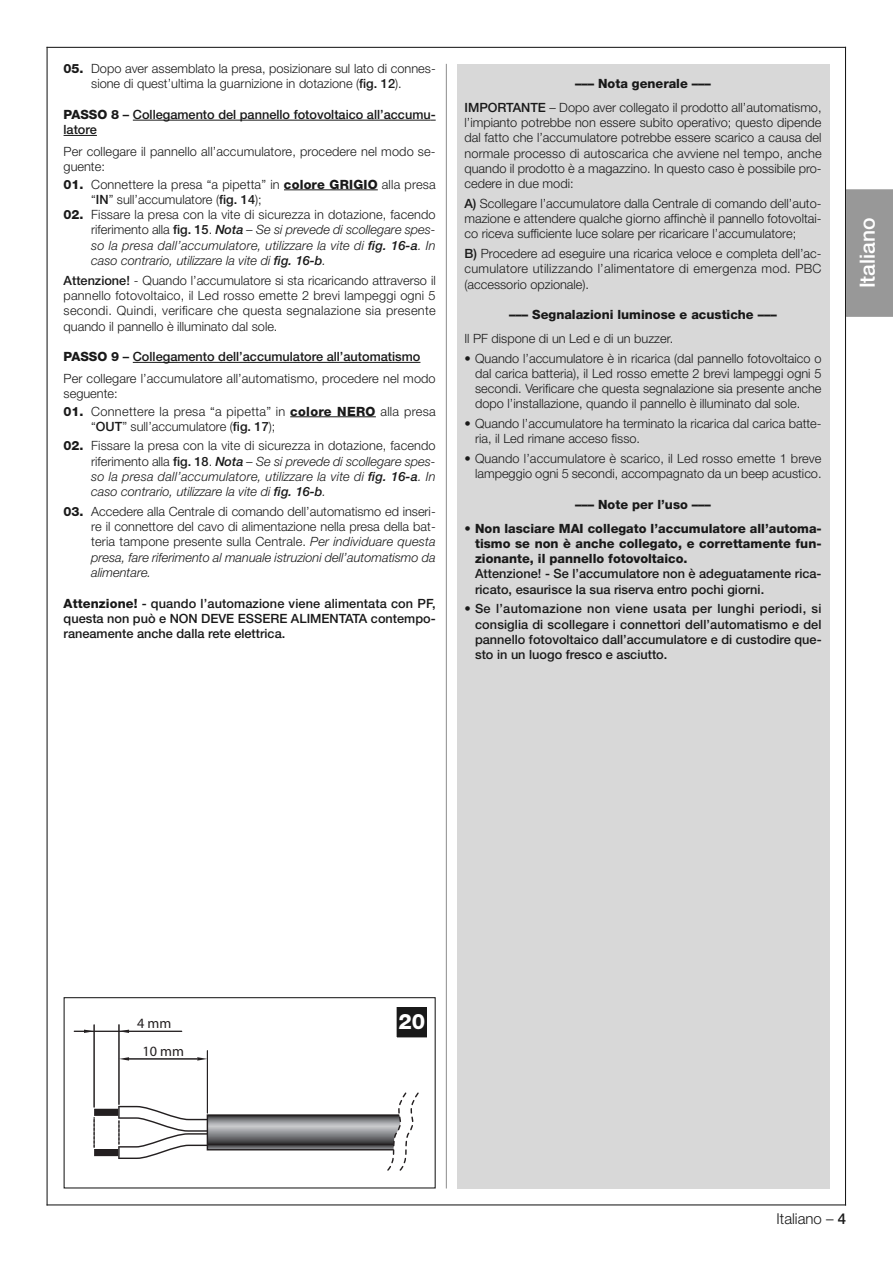
<style>
.page{position:relative;width:893px;height:1263px;background:#fff}
.page>*{position:absolute;margin:0;border:0;box-sizing:border-box;transform-origin:0 0}
.t1{font:800 21.3px "Helvetica Neue";color:#fff}
.t2{font:500 21px "Helvetica Neue";color:#fff}
.t3{font:300 15px "Helvetica Neue";color:#191919}
.t4{font:14.25px/27.5px "Myriad";color:#231f20}
.t5{font:300 12.75px/15.3px "Helvetica Neue";color:#191919;text-align:justify}
.t6{font:500 12.75px/15.3px "Helvetica Neue";color:#191919}
.t7{font:italic 300 12.75px/15.3px "Helvetica Neue";color:#191919;text-align:justify}
.t8{font:800 12.75px/15.3px "Helvetica Neue";color:#191919;text-align:justify}
.t9{font:300 12.75px/15.3px "Helvetica Neue";letter-spacing:.02em;color:#191919}
.s1{font-weight:800}
.s2{font-weight:500}
.s3{font-weight:800;font-style:normal}
.s4{font-style:normal}
.s5{font-weight:500;font-style:normal}
.s6{font-style:italic}
</style>
<div class="page">
<div style="left:846px;top:189px;width:46px;height:128px;background:#989898"></div>
<hr style="left:133px;top:120px;width:298px;height:1px;background:#191919">
<hr style="left:64px;top:135px;width:33px;height:1px;background:#191919">
<hr style="left:284px;top:190px;width:94px;height:1px;background:#191919">
<hr style="left:133px;top:362px;width:287px;height:1px;background:#191919">
<hr style="left:290px;top:416px;width:86px;height:1px;background:#191919">
<hr style="left:446px;top:64px;width:1px;height:1125px;background:#8c8c8c">
<hr style="left:47px;top:47px;width:799px;height:1px;background:#191919">
<hr style="left:845px;top:47px;width:1px;height:1159px;background:#191919">
<hr style="left:47px;top:1204px;width:799px;height:1px;background:#191919">
<hr style="left:47px;top:47px;width:1px;height:1159px;background:#191919">
<div style="left:94px;top:1109px;width:24px;height:7px;background:#231f20"></div>
<div style="left:94px;top:1149px;width:24px;height:7px;background:#231f20"></div>
<svg style="left:225px;top:1116px;width:158px;height:32px;background:#7c7c7f"></svg>
<div style="left:207px;top:1114px;width:228px;height:36px;border:1px solid #231f20"></div>
<hr style="left:119px;top:1025px;width:1px;height:80px;background:#231f20">
<hr style="left:207px;top:1051px;width:1px;height:62px;background:#231f20">
<hr style="left:129px;top:1059px;width:68px;height:1px;background:#231f20">
<svg style="left:119px;top:1057px;width:10px;height:4px"></svg>
<svg style="left:197px;top:1057px;width:10px;height:4px"></svg>
<hr style="left:94px;top:1025px;width:1px;height:82px;background:#231f20">
<svg style="left:94px;top:1117px;width:1px;height:30px"></svg>
<svg style="left:105px;top:1099px;width:120px;height:60px"></svg>
<hr style="left:74px;top:1031px;width:108px;height:1px;background:#231f20">
<svg style="left:84px;top:1030px;width:10px;height:3px"></svg>
<svg style="left:119px;top:1030px;width:10px;height:3px"></svg>
<svg style="left:383px;top:1092px;width:51px;height:79px"></svg>
<div style="left:64px;top:997px;width:372px;height:192px;border:1px solid #191919"></div>
<div style="left:397px;top:1007px;width:30px;height:30px;background:#191919"></div>
<div style="left:395px;top:1006px;width:33px;height:33px;border:1px solid #fff"></div>
<div style="left:457px;top:64px;width:372px;height:1125px;background:#d8d8d8"></div>
<p class="t5" style="left:64px;top:62px;width:374px;text-align:center"><span class="s1">05.</span> Dopo aver assemblato la presa, posizionare sul lato di connes&shy;sione di quest’ultima la guarnizione in dotazione (<span class="s2">fig. 12</span>).</p>
<p class="t6" style="left:64px;top:108px;width:374px"><span class="s1">PASSO 8</span> – Collegamento del pannello fotovoltaico all’accumu&shy;latore</p>
<p class="t5" style="left:64px;top:145px;width:374px">Per collegare il pannello all’accumulatore, procedere nel modo se - guente:</p>
<p class="t5" style="left:91px;top:178px;width:346px;text-indent:-28px"><span class="s1">01.</span> Connettere la presa “a pipetta” in <span class="s1">colore GRIGIO</span> alla presa “<span class="s2">IN</span>” sull’accumulatore (<span class="s2">fig. 14</span>);</p>
<p class="t7" style="left:91px;top:208px;width:346px;text-indent:-28px"><span class="s3">02.</span> <span class="s4">Fissare la presa con la vite di sicurezza in dotazione, facendo riferimento alla</span> <span class="s5">fig. 15</span><span class="s4">.</span> <span class="s2">Nota</span> – Se si prevede di scollegare spes&shy;so la presa dall’accumulatore, utilizzare la vite di <span class="s2">fig. 16-a</span>. In caso contrario, utilizzare la vite di <span class="s2">fig. 16-b</span>.</p>
<p class="t5" style="left:64px;top:274px;width:374px"><span class="s2">Attenzione!</span> - Quando l’accumulatore si sta ricaricando attraverso il pannello fotovoltaico, il Led rosso emette 2 brevi lampeggi ogni 5 secondi. Quindi, verificare che questa segnalazione sia presente quando il pannello è illuminato dal sole.</p>
<p class="t5" style="left:64px;top:347px;width:374px;line-height:21.8px"><span class="s1">PASSO 9</span> <span class="s2">– Collegamento dell’accumulatore all’automatismo<br></span>Per collegare l’accumulatore all’automatismo, procedere nel modo</p>
<p class="t5" style="left:64px;top:387px;width:56px">seguente:</p>
<p class="t9" style="left:91px;top:405px;width:346px;text-indent:-28px"><span class="s1">01.</span> Connettere la presa “a pipetta” in <span class="s1">colore NERO</span> alla presa “<span class="s2">OUT</span>” sull’accumulatore (<span class="s2">fig. 17</span>);</p>
<p class="t7" style="left:91px;top:439px;width:346px;text-indent:-28px"><span class="s3">02.</span> <span class="s4">Fissare la presa con la vite di sicurezza in dotazione, facendo riferimento alla</span> <span class="s5">fig. 18</span><span class="s4">.</span> <span class="s2">Nota</span> – Se si prevede di scollegare spes&shy;so la presa dall’accumulatore, utilizzare la vite di <span class="s2">fig. 16-a</span>. In caso contrario, utilizzare la vite di <span class="s2">fig. 16-b</span>.</p>
<p class="t5" style="left:91px;top:505px;width:346px;text-indent:-28px"><span class="s1">03.</span> Accedere alla Centrale di comando dell’automatismo ed inseri&shy;re il connettore del cavo di alimentazione nella presa della bat&shy;teria tampone presente sulla Centrale. <span class="s6">Per individuare questa presa, fare riferimento al manuale istruzioni dell’automatismo da alimentare.</span></p>
<p class="t6" style="left:64px;top:597px;width:374px;text-align:justify"><span class="s1">Attenzione!</span> - quando l’automazione viene alimentata con PF, questa non può e NON DEVE ESSERE ALIMENTATA contempo&shy;raneamente anche dalla rete elettrica.</p>
<p class="t5" style="left:464px;top:73px;width:359px;line-height:23.9px;text-align:center"><span class="s1">––– Nota generale –––<br></span><span class="s2">IMPORTANTE</span> – Dopo aver collegato il prodotto all’automatismo,</p>
<p class="t5" style="left:464px;top:116px;width:359px">l’impianto potrebbe non essere subito operativo; questo dipende dal fatto che l’accumulatore potrebbe essere scarico a causa del normale processo di autoscarica che avviene nel tempo, anche quando il prodotto è a magazzino. In questo caso è possibile pro&shy;cedere in due modi:</p>
<p class="t5" style="left:464px;top:197px;width:359px"><span class="s2">A)</span> Scollegare l’accumulatore dalla Centrale di comando dell’auto&shy;mazione e attendere qualche giorno affinchè il pannello fotovoltai&shy;co riceva sufficiente luce solare per ricaricare l’accumulatore;</p>
<p class="t5" style="left:464px;top:247px;width:359px"><span class="s2">B)</span> Procedere ad eseguire una ricarica veloce e completa dell’ac&shy;cumulatore utilizzando l’alimentatore di emergenza mod. PBC (accessorio opzionale).</p>
<p class="t8" style="left:509px;top:308px;width:269px">––– Segnalazioni luminose e acustiche –––</p>
<p class="t5" style="left:464px;top:332px;width:210px">Il PF dispone di un Led e di un buzzer.</p>
<p class="t5" style="left:475px;top:352px;width:348px;text-indent:-11px">• Quando l’accumulatore è in ricarica (dal pannello fo tovoltaico o dal carica batteria), il Led rosso emette 2 brevi lampeggi ogni 5 secondi. Verificare che questa segnalazione sia presente anche dopo l’installazione, quando il pannello è illuminato dal sole.</p>
<p class="t5" style="left:475px;top:417px;width:348px;text-indent:-11px">• Quando l’accumulatore ha terminato la ricarica dal carica batte&shy;ria, il Led rimane acceso fisso.</p>
<p class="t5" style="left:464px;top:452px;width:359px;text-align:right">• Quando l’accumulatore è scarico, il Led rosso emette 1 breve lampeggio ogni 5 secondi, accompagnato da un beep acustico.</p>
<p class="t8" style="left:575px;top:498px;width:137px">––– Note per l’uso –––</p>
<p class="t8" style="left:475px;top:521px;width:348px;text-indent:-11px">• Non lasciare MAI collegato l’accumulatore all’automa&shy;tismo se non è anche collegato, e correttamente fun&shy;zionante, il pannello fotovoltaico.</p>
<p class="t6" style="left:475px;top:567px;width:348px">Attenzione! - Se l’ac cumulatore non è adeguatamente rica&shy;ricato, esaurisce la sua riserva entro pochi giorni.</p>
<p class="t6" style="left:475px;top:602px;width:348px;text-align:justify;text-indent:-11px"><span class="s1">•</span> Se l’automazione non viene usata per lunghi periodi, si consiglia di scollegare i connettori dell’automatismo e del pannello fotovoltaico dall’accumulatore e di custodire que&shy;sto in un luogo fresco e asciutto.</p>
<h2 class="t2" style="left:860px;top:288px;width:72px;rotate:-90deg">Italiano</h2>
<p class="t4" style="left:143px;top:1011px;width:43px;text-indent:-5px">4 mm<br>10 mm</p>
<h1 class="t1" style="left:398px;top:1014px;width:28px">20</h1>
<p class="t3" style="left:776px;top:1213px;width:71px">Italiano – <span class="s2">4</span></p>
</div>
